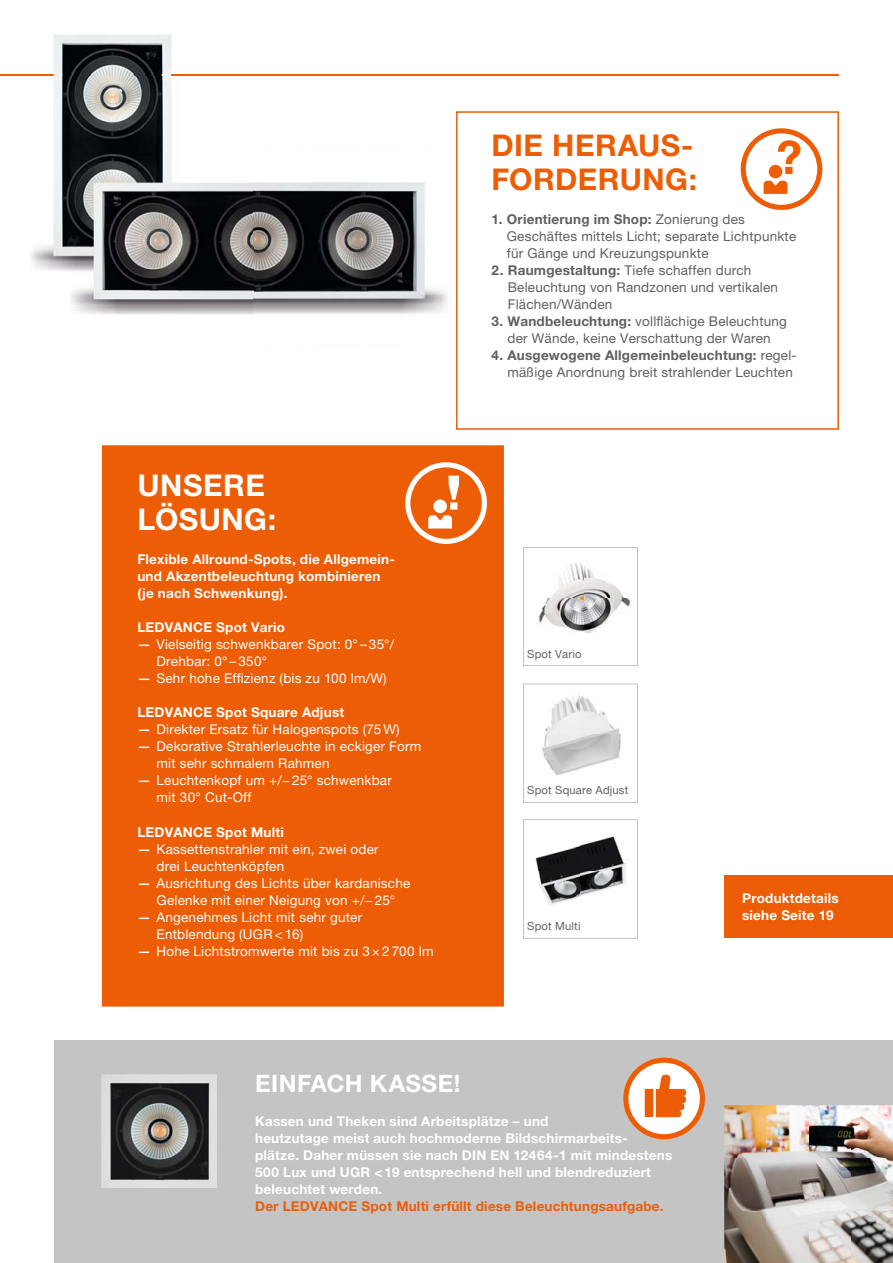
<style>
.page{position:relative;width:893px;height:1263px;background:#fff}
.page>*{position:absolute;margin:0;border:0;box-sizing:border-box;transform-origin:0 0}
.t1{font:700 46.05px "Helvetica Neue LT Pro";color:#ed5d05}
.t2{font:700 30px/34px "Helvetica Neue LT Pro";letter-spacing:.015em;color:#ed5d05}
.t3{font:700 30px/34px "Helvetica Neue LT Pro";letter-spacing:.02em;color:#fff}
.t4{font:700 24px "Helvetica Neue LT Pro";letter-spacing:.02em;color:#fff}
.t5{font:13.5px/17px "Helvetica Neue LT Pro";letter-spacing:.015em;color:#fff}
.t6{font:700 13.5px/17px "Helvetica Neue LT Pro";letter-spacing:.015em;color:#fff}
.t7{font:13.5px/17px "Helvetica Neue LT Pro";letter-spacing:.015em;color:#606060}
.t8{font:700 13.5px "Helvetica Neue LT Pro";letter-spacing:.015em;color:#ed5d05}
.t9{font:11.25px "Helvetica Neue LT Pro";letter-spacing:.015em;color:#606060}
.s1{font-weight:500}
.s2{font-weight:700}
</style>
<div class="page">
<div style="left:54px;top:1040px;width:839px;height:222px;background:#c4c4c5"></div>
<img style="left:724px;top:1105px;width:169px;height:157px">
<svg style="left:825px;top:1225px;width:11px;height:9px"></svg>
<img style="left:102px;top:1074px;width:115px;height:114px">
<hr style="left:0;top:74px;width:839px;height:2px;background:#ed5d05">
<img style="left:30px;top:34px;width:418px;height:281px">
<img style="left:30px;top:74px;width:418px;height:2px">
<div style="left:102px;top:445px;width:402px;height:561px;background:#ed5d05"></div>
<svg style="left:405px;top:462px;width:82px;height:82px"></svg>
<svg style="left:623px;top:1058px;width:82px;height:81px"></svg>
<svg style="left:456px;top:111px;width:383px;height:319px"></svg>
<svg style="left:741px;top:128px;width:81px;height:82px"></svg>
<svg style="left:523px;top:547px;width:115px;height:119px"></svg>
<svg style="left:523px;top:684px;width:115px;height:118px"></svg>
<svg style="left:523px;top:820px;width:115px;height:118px"></svg>
<div style="left:724px;top:875px;width:169px;height:63px;background:#ed5d05"></div>
<h2 class="t3" style="left:137px;top:471px;width:140px">UNSERE<br>LÖSUNG:</h2>
<p class="t6" style="left:137px;top:552px;width:259px">Flexible Allround-Spots, die Allgemein&shy;und Akzentbeleuchtung kombinieren (je nach Schwenkung).</p>
<p class="t6" style="left:137px;top:620px;width:149px">LEDVANCE Spot Vario</p>
<p class="t5" style="left:157px;top:637px;width:239px;text-indent:-19px"><span class="s1">—</span> Vielseitig schwenkbarer Spot: 0° – 35°/<br>Drehbar: 0° – 350°</p>
<p class="t5" style="left:137px;top:671px;width:251px"><span class="s1">—</span> Sehr hohe Effizienz (bis zu 100 lm/W)</p>
<p class="t6" style="left:137px;top:705px;width:208px">LEDVANCE Spot Square Adjust</p>
<p class="t5" style="left:137px;top:722px;width:264px"><span class="s1">—</span> Direkter Ersatz für Halogenspots (75 W)</p>
<p class="t5" style="left:157px;top:739px;width:266px;text-indent:-19px"><span class="s1">—</span> Dekorative Strahlerleuchte in eckiger Form mit sehr schmalem Rahmen</p>
<p class="t5" style="left:157px;top:773px;width:237px;text-indent:-19px"><span class="s1">—</span> Leuchtenkopf um +/− 25° schwenkbar mit 30° Cut-Off</p>
<p class="t6" style="left:137px;top:824px;width:148px">LEDVANCE Spot Multi</p>
<p class="t5" style="left:157px;top:842px;width:224px;text-indent:-19px"><span class="s1">—</span> Kassettenstrahler mit ein, zwei oder drei Leuchtenköpfen</p>
<p class="t5" style="left:137px;top:876px;width:274px;text-align:center"><span class="s1">—</span> Ausrichtung des Lichts über kardanische<br>Gelenke mit einer Neigung von +/− 25°</p>
<p class="t5" style="left:157px;top:910px;width:207px;text-indent:-19px"><span class="s1">—</span> Angenehmes Licht mit sehr guter<br>Entblendung (UGR &lt; 16)</p>
<p class="t5" style="left:137px;top:944px;width:298px"><span class="s1">—</span> Hohe Lichtstromwerte mit bis zu 3 × 2 700 lm</p>
<h2 class="t2" style="left:492px;top:131px;width:207px">DIE HERAUS-<br>FORDERUNG:</h2>
<p class="t7" style="left:507px;top:212px;width:291px;text-indent:-15px"><span class="s2">1. Orientierung im Shop:</span> Zonierung des<br>Geschäftes mittels Licht; separate Lichtpunkte für Gänge und Kreuzungspunkte</p>
<p class="t7" style="left:508px;top:263px;width:272px;text-indent:-16px"><span class="s2">2. Raumgestaltung:</span> Tiefe schaffen durch<br>Beleuchtung von Randzonen und vertikalen<br>Flächen/Wänden</p>
<p class="t7" style="left:492px;top:314px;width:297px;text-align:center"><span class="s2">3. Wandbeleuchtung:</span> vollflächige Beleuchtung der Wände, keine Verschattung der Waren</p>
<p class="t7" style="left:492px;top:348px;width:307px;text-align:right"><span class="s2">4. Ausgewogene Allgemeinbeleuchtung:</span> regel&shy;mäßige Anordnung breit strahlender Leuchten</p>
<h1 class="t1" style="left:776px;top:142px;width:27px">?</h1>
<p class="t9" style="left:527px;top:650px;width:56px">Spot Vario</p>
<p class="t9" style="left:527px;top:786px;width:103px">Spot Square Adjust</p>
<p class="t9" style="left:527px;top:922px;width:55px">Spot Multi</p>
<p class="t6" style="left:742px;top:891px;width:98px">Produktdetails siehe Seite 19</p>
<h3 class="t4" style="left:255px;top:1074px;width:207px">EINFACH KASSE!</h3>
<p class="t6" style="left:255px;top:1114px;width:419px">Kassen und Theken sind Arbeitsplätze – und<br>heutzutage meist auch hoch moderne Bildschirmarbeits&shy;plätze. Daher müssen sie nach DIN EN 12464-1 mit mindestens 500 Lux und UGR &lt; 19 ent sprechend hell und blendreduziert beleuchtet werden.</p>
<p class="t8" style="left:255px;top:1201px;width:410px">Der LEDVANCE Spot Multi erfüllt diese Beleuchtungsaufgabe.</p>
</div>
